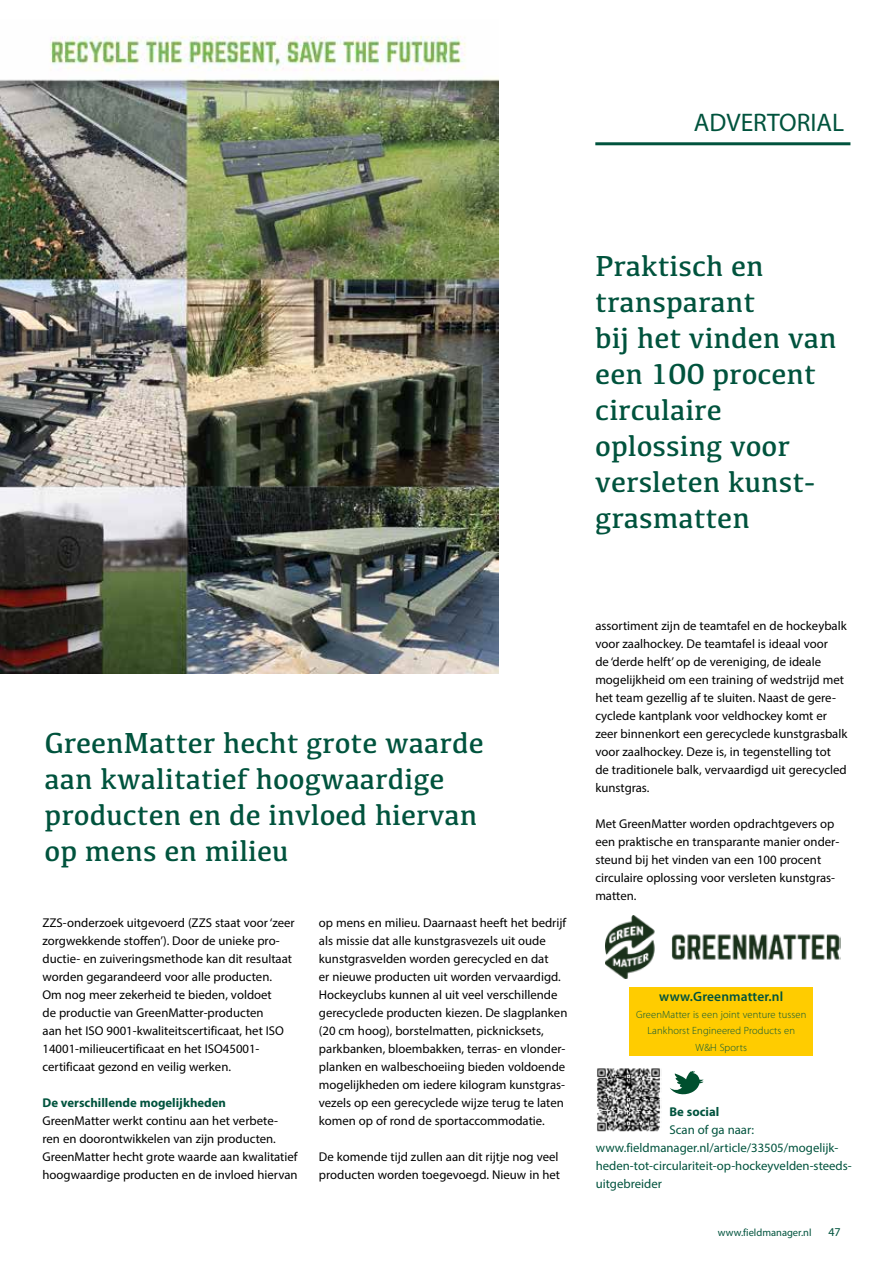
<style>
.page{position:relative;width:893px;height:1263px;background:#fff}
.page>*{position:absolute;margin:0;border:0;box-sizing:border-box;transform-origin:0 0}
.t1{font:30px/36px "Kefa";color:#00533d}
.t2{font:25.5px "Myriad Pro";color:#00533d}
.t3{font:600 13.5px "Myriad Pro";letter-spacing:.01em;color:#00533d}
.t4{font:12.75px/18px "Myriad Pro";color:#000}
.t5{font:12.75px/18px "Myriad Pro";color:#00533d}
.t6{font:700 12.75px "Myriad Pro";color:#00533d}
.t7{font:12px "Myriad Pro";color:#00533d}
.t8{font:300 10.5px/16.5px "Myriad Pro";letter-spacing:.01em;color:#00533d;text-align:center}
.t9{font:10.5px "Myriad Pro";color:#00533d}
</style>
<div class="page">
<hr style="left:595px;top:142px;width:255px;height:3px;background:#00533d">
<img style="left:0;top:36px;width:498px;height:637px">
<img style="left:605px;top:915px;width:235px;height:64px">
<div style="left:629px;top:987px;width:184px;height:68px;background:#fc0"></div>
<img style="left:597px;top:1068px;width:63px;height:64px">
<svg style="left:670px;top:1071px;width:33px;height:23px"></svg>
<h2 class="t2" style="left:694px;top:107px;width:152px">ADVERTORIAL</h2>
<h1 class="t1" style="left:595px;top:247px;width:243px">Praktisch en transparant<br>bij het vinden van een 100 procent circulaire oplossing voor versleten kunst&shy;grasmatten</h1>
<h1 class="t1" style="left:45px;top:724px;width:441px">GreenMatter hecht grote waarde aan kwalitatief hoogwaardige producten en de invloed hiervan op mens en milieu</h1>
<p class="t4" style="left:43px;top:914px;width:254px">ZZS-onderzoek uitgevoerd (ZZS staat voor ‘zeer zorgwekkende stoffen’). Door de unieke pro&shy;ductie- en zuiveringsmethode kan dit resultaat worden gegarandeerd voor alle producten.<br>Om nog meer zekerheid te bieden, voldoet<br>de productie van GreenMatter-producten<br>aan het ISO 9001-kwaliteitscertificaat, het ISO 14001-milieucertificaat en het ISO45001- certificaat gezond en veilig werken.</p>
<p class="t6" style="left:43px;top:1094px;width:185px">De verschillende mogelijkheden</p>
<p class="t4" style="left:43px;top:1112px;width:257px">GreenMatter werkt continu aan het verbete&shy;ren en doorontwikkelen van zijn producten.<br>GreenMatter hecht grote waarde aan kwalitatief hoogwaardige producten en de invloed hiervan</p>
<p class="t4" style="left:319px;top:914px;width:250px">op mens en milieu. Daarnaast heeft het bedrijf als missie dat alle kunstgrasvezels uit oude kunstgrasvelden worden gerecycled en dat<br>er nieuwe producten uit worden vervaardigd.<br>Hockeyclubs kunnen al uit veel verschillende gerecyclede producten kiezen. De slagplanken (20 cm hoog), borstelmatten, picknicksets, parkbanken, bloembakken, terras- en vlonder&shy;planken en walbeschoeiing bieden voldoende mogelijkheden om iedere kilogram kunstgras&shy;vezels op een gerecyclede wijze terug te laten komen op of rond de sportaccommodatie.</p>
<p class="t4" style="left:319px;top:1148px;width:243px">De komende tijd zullen aan dit rijtje nog veel producten worden toegevoegd. Nieuw in het</p>
<p class="t4" style="left:595px;top:617px;width:254px">assortiment zijn de teamtafel en de hockeybalk voor zaalhockey. De teamtafel is ideaal voor<br>de ‘derde helft’ op de vereniging, de ideale mogelijkheid om een training of wedstrijd met het team gezellig af te sluiten. Naast de gere&shy;cyclede kantplank voor veldhockey komt er zeer binnenkort een gerecyclede kunstgrasbalk voor zaalhockey. Deze is, in tegenstelling tot de traditionele balk, vervaardigd uit gerecycled kunstgras.</p>
<p class="t4" style="left:595px;top:815px;width:245px">Met GreenMatter worden opdrachtgevers op een praktische en transparante manier onder&shy;steund bij het vinden van een 100 procent circulaire oplossing voor versleten kunstgras&shy;matten.</p>
<p class="t3" style="left:659px;top:988px;width:125px">www.Greenmatter.nl</p>
<p class="t8" style="left:636px;top:1006px;width:172px">GreenMatter is een joint venture tussen<br>Lankhorst Engineered Products en<br>W&amp;H Sports</p>
<p class="t6" style="left:669px;top:1103px;width:51px">Be social</p>
<p class="t5" style="left:596px;top:1121px;width:257px;text-indent:74px">Scan of ga naar: www.fieldmanager.nl/article/33505/mogelijk&shy;heden-tot-circulariteit-op-hockeyvelden-steeds&shy;uitgebreider</p>
<p class="t9" style="left:718px;top:1226px;width:95px">www.fieldmanager.nl</p>
<p class="t7" style="left:828px;top:1224px;width:14px">47</p>
</div>
